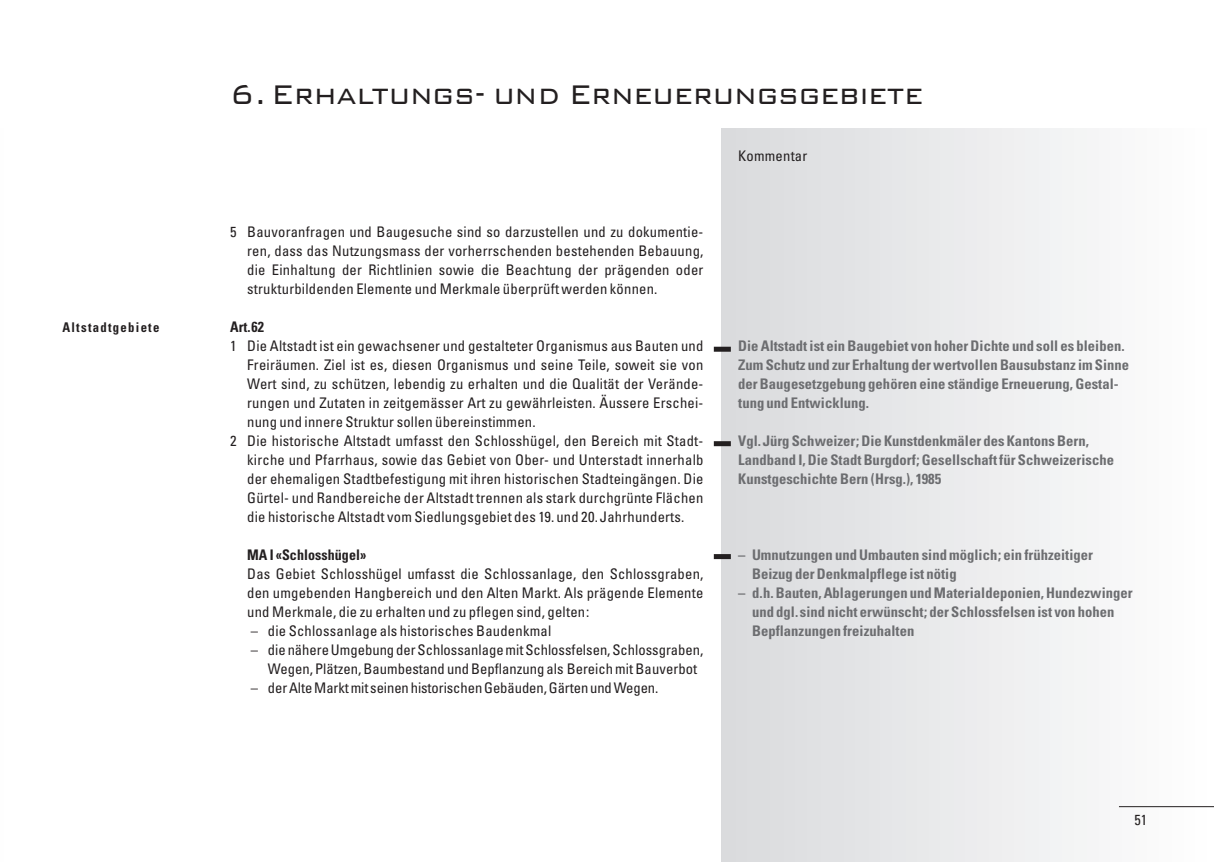
<style>
.page{position:relative;width:1214px;height:862px;background:#fff}
.page>*{position:absolute;margin:0;border:0;box-sizing:border-box;transform-origin:0 0}
.t1{font:300 36px "Bank Gothic BT";color:#231f20;scale:.9 1}
.t2{font:condensed 14.6px/19px "Univers";letter-spacing:.015em;color:#231f20;text-align:justify}
.t3{font:700 condensed 14.6px/19px "Univers";letter-spacing:.005em;color:#6c6d70}
.t4{font:condensed 14.6px "Univers";letter-spacing:-.005em;color:#231f20}
.t5{font:700 condensed 14.6px "Univers";letter-spacing:.005em;color:#231f20;scale:.96 1}
.t6{font:700 condensed 13.4px "Univers";letter-spacing:.1em;color:#231f20;scale:.95 1}
</style>
<div class="page">
<div style="left:721px;top:128px;width:492px;height:734px;background:linear-gradient(to right,#d9dadc,#fefefe)"></div>
<div style="left:713px;top:347px;width:17px;height:5px;background:#231f20"></div>
<div style="left:713px;top:441px;width:17px;height:5px;background:#231f20"></div>
<div style="left:713px;top:554px;width:17px;height:5px;background:#231f20"></div>
<hr style="left:1118px;top:806px;width:95px;height:1px;background:#231f20">
<p class="t6" style="left:62px;top:319px;width:104px">Altstadtgebiete</p>
<h1 class="t1" style="left:230px;top:76px;width:771px">6. Erhaltungs- und Erneuerungsgebiete</h1>
<p class="t2" style="left:247px;top:222px;width:457px;text-indent:-17px">5 Bauvoranfragen und Baugesuche sind so darzustellen und zu dokumentie&shy;ren, dass das Nutzungsmass der vorherrschenden bestehenden Bebauung, die Einhaltung der Richtlinien sowie die Beachtung der prägenden oder strukturbildenden Elemente und Merkmale überprüft werden können.</p>
<p class="t5" style="left:230px;top:318px;width:37px">Art.62</p>
<p class="t2" style="left:230px;top:336px;width:474px">1 Die Altstadt ist ein gewachsener und gestalteter Organismus aus Bauten und</p>
<p class="t2" style="left:247px;top:355px;width:457px">Freiräumen. Ziel ist es, diesen Organismus und seine Teile, soweit sie von</p>
<p class="t2" style="left:247px;top:374px;width:457px">Wert sind, zu schützen, lebendig zu erhalten und die Qualität der Verände-</p>
<p class="t2" style="left:247px;top:393px;width:457px">rungen und Zutaten in zeitgemässer Art zu gewährleisten. Äussere Erschei-</p>
<p class="t2" style="left:247px;top:412px;width:290px">nung und innere Struktur sollen übereinstimmen.</p>
<p class="t2" style="left:230px;top:431px;width:474px">2 Die historische Altstadt umfasst den Schlosshügel, den Bereich mit Stadt-</p>
<p class="t2" style="left:247px;top:450px;width:457px">kirche und Pfarrhaus, sowie das Gebiet von Ober- und Unterstadt innerhalb</p>
<p class="t2" style="left:247px;top:469px;width:457px">der ehemaligen Stadtbefestigung mit ihren historischen Stadteingängen. Die</p>
<p class="t2" style="left:247px;top:488px;width:457px">Gürtel- und Randbereiche der Altstadt trennen als stark durchgrünte Flächen</p>
<p class="t2" style="left:247px;top:507px;width:438px">die historische Altstadt vom Siedlungsgebiet des 19. und 20. Jahrhunderts.</p>
<p class="t5" style="left:247px;top:546px;width:125px">MA I «Schlosshügel»</p>
<p class="t2" style="left:247px;top:564px;width:457px">Das Gebiet Schlosshügel umfasst die Schlossanlage, den Schlossgraben, den umgebenden Hangbereich und den Alten Markt. Als prägende Elemente und Merkmale, die zu erhalten und zu pflegen sind, gelten:</p>
<p class="t2" style="left:251px;top:621px;width:302px">– die Schlossanlage als historisches Baudenkmal</p>
<p class="t2" style="left:268px;top:640px;width:437px;text-indent:-17px">– die nähere Umgebung der Schlossanlage mit Schlossfelsen, Schlossgraben,<br>Wegen, Plätzen, Baumbestand und Bepflanzung als Bereich mit Bauverbot</p>
<p class="t4" style="left:251px;top:679px;width:409px">– der Alte Markt mit seinen historischen Gebäuden, Gärten und Wegen.</p>
<p class="t2" style="left:738px;top:146px;width:71px">Kommentar</p>
<p class="t3" style="left:738px;top:336px;width:392px">Die Altstadt ist ein Baugebiet von hoher Dichte und soll es bleiben.<br>Zum Schutz und zur Erhaltung der wertvollen Bausubstanz im Sinne der Baugesetzgebung gehören eine ständige Erneuerung, Gestal&shy;tung und Entwicklung.</p>
<p class="t3" style="left:738px;top:431px;width:377px">Vgl. Jürg Schweizer; Die Kunstdenkmäler des Kantons Bern,<br>Landband I, Die Stadt Burgdorf; Gesellschaft für Schweizerische<br>Kunstgeschichte Bern (Hrsg.), 1985</p>
<p class="t3" style="left:752px;top:545px;width:342px;text-indent:-14px">– Umnutzungen und Umbauten sind möglich; ein frühzeitiger<br>Beizug der Denkmalpflege ist nötig</p>
<p class="t3" style="left:752px;top:583px;width:382px;text-indent:-14px">– d.h. Bauten, Ablagerungen und Materialdeponien, Hundezwinger und dgl. sind nicht erwünscht; der Schlossfelsen ist von hohen<br>Bepflanzungen freizuhalten</p>
<p class="t2" style="left:1134px;top:810px;width:14px">51</p>
</div>
